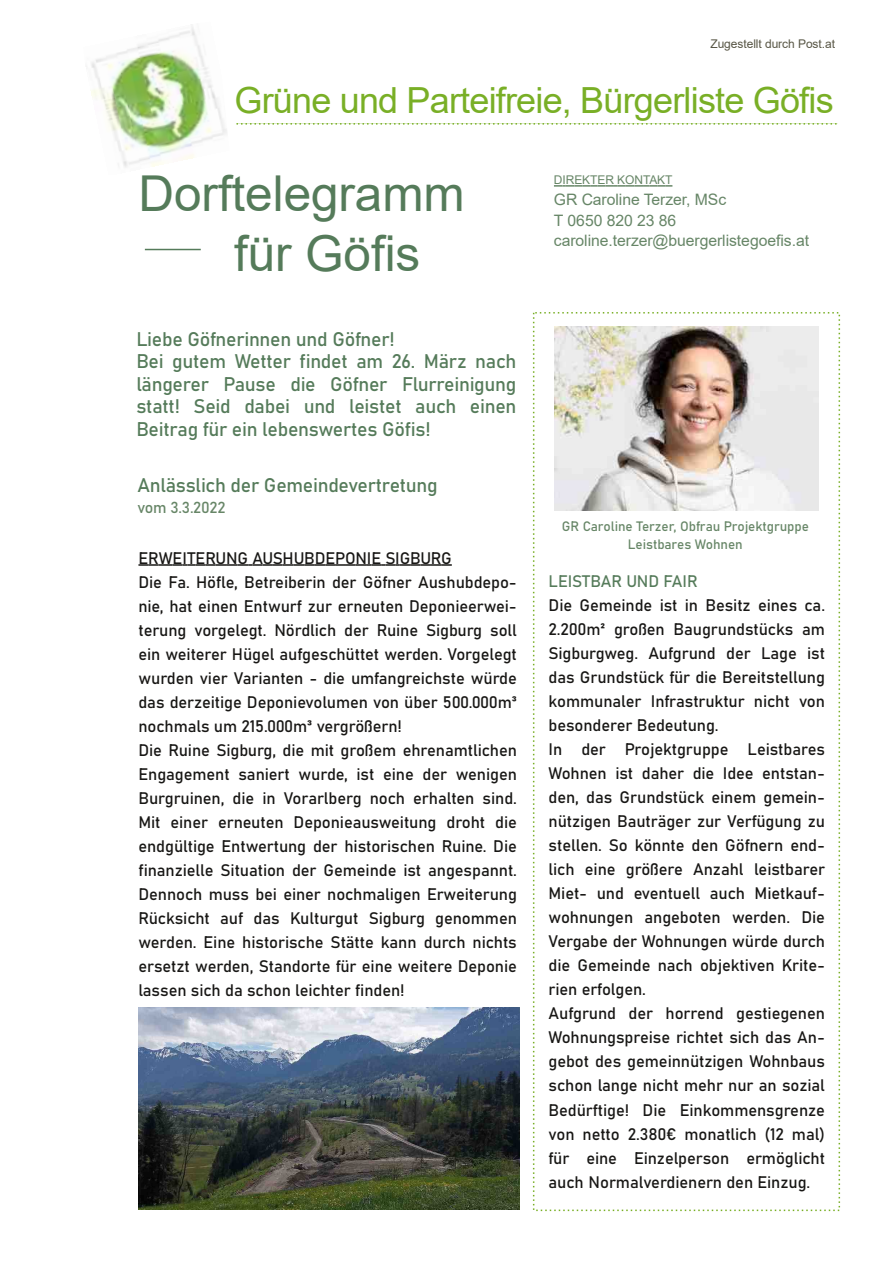
<style>
.page{position:relative;width:893px;height:1263px;background:#fff}
.page>*{position:absolute;margin:0;border:0;box-sizing:border-box;transform-origin:0 0}
.t1{font:49.5px/60px "Arial";color:#557b5a}
.t2{font:36px "Arial";letter-spacing:-.02em;color:#79af26}
.t3{font:19.5px/22.5px "Bahnschrift";letter-spacing:-.015em;color:#557b5a}
.t4{font:16.5px/24px "Bahnschrift";letter-spacing:-.005em;color:#181715}
.t5{font:16.5px "Bahnschrift";color:#557b5a}
.t6{font:15.75px/20.7px "Arial";letter-spacing:-.005em;color:#678667}
.t7{font:15.75px "Bahnschrift";letter-spacing:-.01em;color:#678667}
.t8{font:13.5px/18px "Bahnschrift";letter-spacing:-.005em;color:#678667;text-align:center}
.t9{font:12px "Arial";letter-spacing:-.005em;color:#585645}
.t10{font:12px "Arial";letter-spacing:-.005em;color:#678667}
</style>
<div class="page">
<svg style="left:554px;top:185px;width:118px;height:2px"></svg>
<hr style="left:145px;top:249px;width:56px;height:1px;background:#557b5a">
<svg style="left:138px;top:564px;width:314px;height:2px"></svg>
<img style="left:86px;top:24px;width:141px;height:144px">
<svg style="left:236px;top:123px;width:602px;height:2px"></svg>
<img style="left:554px;top:326px;width:265px;height:184px">
<img style="left:139px;top:1007px;width:380px;height:203px">
<p class="t9" style="left:710px;top:37px;width:126px">Zugestellt durch Post.at</p>
<h2 class="t2" style="left:235px;top:81px;width:601px">Grüne und Parteifreie, Bürgerliste Göfis</h2>
<h1 class="t1" style="left:234px;top:164px;width:232px;text-indent:-96px">Dorftelegramm für Göfis</h1>
<p class="t10" style="left:554px;top:173px;width:120px">DIREKTER KONTAKT</p>
<p class="t6" style="left:554px;top:189px;width:257px">GR Caroline Terzer, MSc<br>T 0650 820 23 86 caroline.terzer@buergerlistegoefis.at</p>
<p class="t3" style="left:136px;top:329px;width:381px">Liebe Göfnerinnen und Göfner!<br>Bei gutem Wetter findet am 26. März nach längerer Pause die Göfner Flurreinigung statt! Seid dabei und leistet auch einen Beitrag für ein lebenswertes Göfis!</p>
<p class="t3" style="left:138px;top:475px;width:302px">Anlässlich der Gemeindevertretung</p>
<p class="t7" style="left:138px;top:500px;width:90px">vom 3.3.2022</p>
<p class="t4" style="left:138px;top:547px;width:380px">ERWEITERUNG AUSHUBDEPONIE SIGBURG<br>Die Fa. Höfle, Betreiberin der Göfner Aushubdepo&shy;nie, hat einen Entwurf zur erneuten Deponieerwei&shy;terung vorgelegt. Nördlich der Ruine Sigburg soll ein weiterer Hügel aufgeschüttet werden. Vorgelegt wurden vier Varianten - die umfangreichste würde das derzeitige Deponievolumen von über 500.000m³ nochmals um 215.000m³ vergrößern!<br>Die Ruine Sigburg, die mit großem ehrenamtlichen Engagement saniert wurde, ist eine der wenigen Burgruinen, die in Vorarlberg noch erhalten sind.<br>Mit einer erneuten Deponieausweitung droht die endgültige Entwertung der historischen Ruine. Die finanzielle Situation der Gemeinde ist angespannt.<br>Dennoch muss bei einer nochmaligen Erweiterung Rücksicht auf das Kulturgut Sigburg genommen werden. Eine historische Stätte kann durch nichts ersetzt werden, Standorte für eine weitere Deponie lassen sich da schon leichter finden!</p>
<p class="t8" style="left:562px;top:518px;width:249px">GR Caroline Terzer, Obfrau Projektgruppe<br>Leistbares Wohnen</p>
<p class="t5" style="left:549px;top:574px;width:151px">LEISTBAR UND FAIR</p>
<p class="t4" style="left:549px;top:595px;width:278px">Die Gemeinde ist in Besitz eines ca.<br>2.200m² großen Baugrundstücks am Sigburgweg. Aufgrund der Lage ist das Grundstück für die Bereitstellung kommunaler Infrastruktur nicht von besonderer Bedeutung.<br>In der Projektgruppe Leistbares Wohnen ist daher die Idee entstan&shy;den, das Grundstück einem gemein&shy;nützigen Bauträger zur Verfügung zu stellen. So könnte den Göfnern end&shy;lich eine größere Anzahl leistbarer Miet- und eventuell auch Mietkauf&shy;wohnungen angeboten werden. Die Vergabe der Wohnungen würde durch die Gemeinde nach objektiven Krite&shy;rien erfolgen.<br>Aufgrund der horrend gestiegenen Wohnungspreise richtet sich das An&shy;gebot des gemeinnützigen Wohnbaus schon lange nicht mehr nur an sozial Bedürftige! Die Einkommensgrenze von netto 2.380€ monatlich (12 mal) für eine Einzelperson ermöglicht auch Normalverdienern den Einzug.</p>
</div>
